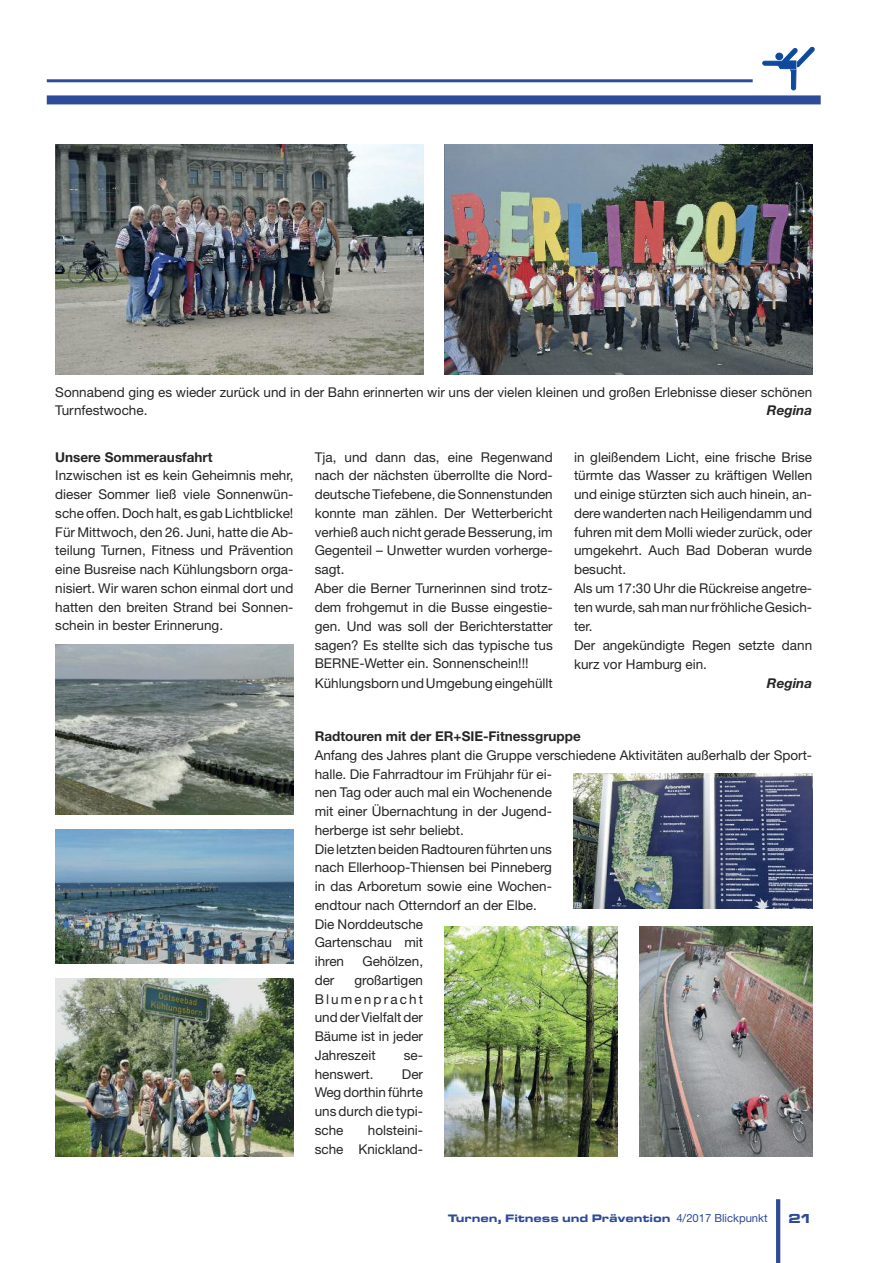
<style>
.page{position:relative;width:893px;height:1263px;background:#fff}
.page>*{position:absolute;margin:0;border:0;box-sizing:border-box;transform-origin:0 0}
.t1{font:13.5px/18.8px "Helvetica Neue";color:#272627}
.t2{font:700 13.5px "Helvetica Neue";color:#272627}
.t3{font:italic 700 13.5px "Helvetica Neue";color:#272627}
.t4{font:13.5px "Microgramma Bold Ext";color:#2e4b9a}
.t5{font:11.25px "Microgramma D Bold Exte";letter-spacing:.05em;color:#2e4b9a}
.s1{font-family:"Helvetica Neue"}
</style>
<div class="page">
<hr style="left:776px;top:1199px;width:4px;height:64px;background:#2e4b9a">
<img style="left:444px;top:145px;width:368px;height:229px">
<img style="left:55px;top:145px;width:368px;height:229px">
<img style="left:55px;top:978px;width:238px;height:179px">
<img style="left:55px;top:829px;width:238px;height:134px">
<hr style="left:47px;top:79px;width:706px;height:3px;background:#2e4b9a">
<div style="left:47px;top:95px;width:774px;height:9px;background:#2e4b9a"></div>
<svg style="left:762px;top:47px;width:53px;height:43px"></svg>
<img style="left:639px;top:926px;width:173px;height:231px">
<img style="left:444px;top:926px;width:173px;height:231px">
<img style="left:55px;top:645px;width:238px;height:170px">
<img style="left:573px;top:774px;width:239px;height:134px">
<p class="t1" style="left:55px;top:384px;width:758px">Sonnabend ging es wieder zurück und in der Bahn erinnerten wir uns der vielen kleinen und großen Erlebnisse dieser schönen<br>Turnfestwoche.</p>
<p class="t3" style="left:767px;top:406px;width:47px">Regina</p>
<p class="t2" style="left:55px;top:452px;width:159px">Unsere Sommerausfahrt</p>
<p class="t1" style="left:55px;top:467px;width:240px;text-align:justify">Inzwischen ist es kein Geheimnis mehr, dieser Sommer ließ viele Sonnenwün&shy;sche offen. Doch halt, es gab Lichtblicke!<br>Für Mittwoch, den 26. Juni, hatte die Ab&shy;teilung Turnen, Fitness und Prävention eine Busreise nach Kühlungsborn orga&shy;nisiert. Wir waren schon einmal dort und hatten den breiten Strand bei Sonnen&shy;schein in bester Erinnerung.</p>
<p class="t1" style="left:315px;top:449px;width:240px">Tja, und dann das, eine Regenwand nach der nächsten überrollte die Nord&shy;deutsche Tiefebene, dieSonnenstunden konnte man zählen. Der Wetterbericht verhieß auch nicht gerade Besserung, im Gegenteil – Unwetter wurden vorherge&shy;sagt.<br>Aber die Berner Turnerinnen sind trotz&shy;dem frohgemut in die Busse eingestie&shy;gen. Und was soll der Berichterstatter sagen? Es stellte sich das typische tus BERNE-Wetter ein. Sonnenschein!!!<br>Kühlungsborn undUmgebungeingehüllt</p>
<p class="t1" style="left:574px;top:449px;width:240px">in gleißendem Licht, eine frische Brise türmte das Wasser zu kräftigen Wellen und einige stürzten sich auch hinein, an&shy;dere wanderten nach Heiligendamm und fuhren mit dem Molli wieder zurück, oder umgekehrt. Auch Bad Doberan wurde besucht.<br>Als um 17:30 Uhr die Rückreise angetre&shy;tenwurde, sah man nurfröhlicheGesich&shy;ter.<br>Der angekündigte Regen setzte dann kurz vor Hamburg ein.</p>
<p class="t3" style="left:767px;top:678px;width:47px">Regina</p>
<p class="t2" style="left:315px;top:731px;width:268px">Radtouren mit der ER+SIE-Fitnessgruppe</p>
<p class="t1" style="left:315px;top:747px;width:499px">Anfang des Jahres plant die Gruppe verschiedene Aktivitäten außerhalb der Sport&shy;halle. Die Fahrradtour im Frühjahr für ei-<br>nen Tag oder auch mal ein Wochenende<br>mit einer Übernachtung in der Jugend-<br>herberge ist sehr beliebt.<br>Die letztenbeidenRadtourenführtenuns<br>nach Ellerhoop-Thiensen bei Pinneberg<br>in das Arboretum sowie eine Wochen-<br>endtour nach Otterndorf an der Elbe.<br>Die Norddeutsche<br>Gartenschau mit<br>ihren</p>
<p class="t1" style="left:362px;top:953px;width:62px">Gehölzen,</p>
<p class="t1" style="left:315px;top:972px;width:110px;text-align:justify;text-indent:40px">großartigen Blumenpracht und der Vielfalt der Bäume ist in jeder Jahreszeit</p>
<p class="t1" style="left:315px;top:972px;width:21px">der</p>
<p class="t1" style="left:404px;top:1047px;width:21px">se-</p>
<p class="t1" style="left:315px;top:1066px;width:110px;text-align:justify;text-indent:87px">Der Weg dorthin führte uns durch die typi&shy;sche</p>
<p class="t1" style="left:315px;top:1066px;width:60px">henswert.</p>
<p class="t1" style="left:315px;top:1122px;width:110px;text-align:right">holsteini-<br>sche Knickland-</p>
<p class="t5" style="left:448px;top:1212px;width:321px">Turnen, Fitness und Prävention <span class="s1">4/2017 Blickpunkt</span></p>
<p class="t4" style="left:788px;top:1213px;width:25px">21</p>
</div>
